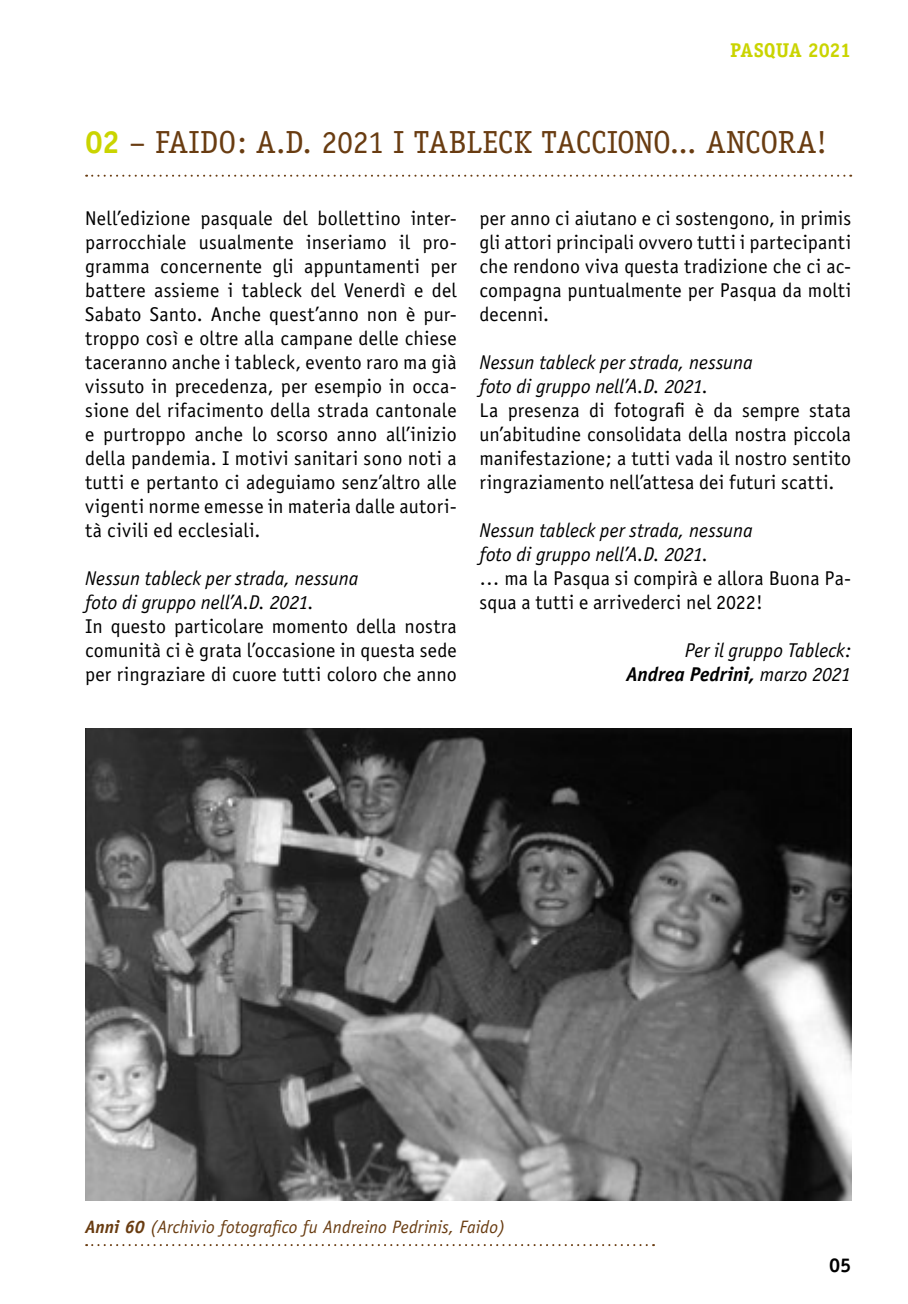
<style>
.page{position:relative;width:908px;height:1304px;background:#fff}
.page>*{position:absolute;margin:0;border:0;box-sizing:border-box;transform-origin:0 0}
.t1{font:32px "Officina Serif";letter-spacing:-.005em;color:#693c11}
.t2{font:20px/24px "Officina Sans";letter-spacing:.01em;color:#000;text-align:justify}
.t3{font:italic 20px/24px "Officina Sans";color:#000}
.t4{font:700 20px "Officina Serif";letter-spacing:-.01em;color:#cad400}
.t5{font:700 20px "Officina Serif";color:#000}
.t6{font:italic 18px "Officina Sans";letter-spacing:.005em;color:#693c11}
.s1{font-weight:700;color:#cad400}
.s2{font-weight:700}
</style>
<div class="page">
<svg style="left:86px;top:175px;width:764px;height:2px"></svg>
<img style="left:85px;top:729px;width:765px;height:471px">
<svg style="left:86px;top:1244px;width:567px;height:2px"></svg>
<p class="t4" style="left:730px;top:37px;width:122px">PASQUA 2021</p>
<h1 class="t1" style="left:85px;top:123px;width:743px"><span class="s1">02</span> – FAIDO: A.D. 2021 I TABLECK TACCIONO... ANCORA!</h1>
<p class="t2" style="left:85px;top:206px;width:373px">Nell’edizione pasquale del bollettino inter&shy;parrocchiale usualmente inseriamo il pro&shy;gramma concernente gli appuntamenti per battere assieme i tableck del Venerdì e del Sabato Santo. Anche quest’anno non è pur&shy;troppo così e oltre alla campane delle chiese taceranno anche i tableck, evento raro ma già vissuto in precedenza, per esempio in occa&shy;sione del rifacimento della strada cantonale e purtroppo anche lo scorso anno all’inizio della pandemia. I motivi sanitari sono noti a tutti e pertanto ci adeguiamo senz’altro alle vigenti norme emesse in materia dalle autori&shy;tà civili ed ecclesiali.</p>
<p class="t3" style="left:85px;top:566px;width:274px">Nessun tableck per strada, nessuna foto di gruppo nell’A.D. 2021.</p>
<p class="t2" style="left:85px;top:614px;width:373px">In questo particolare momento della nostra comunità ci è grata l’occasione in questa sede per ringraziare di cuore tutti coloro che anno</p>
<p class="t2" style="left:479px;top:206px;width:373px">per anno ci aiutano e ci sostengono, in primis gli attori principali ovvero tutti i partecipanti che rendono viva questa tradizione che ci ac&shy;compagna puntualmente per Pasqua da molti decenni.</p>
<p class="t3" style="left:479px;top:350px;width:274px">Nessun tableck per strada, nessuna foto di gruppo nell’A.D. 2021.</p>
<p class="t2" style="left:479px;top:398px;width:373px">La presenza di fotografi è da sempre stata un’abitudine consolidata della nostra piccola manifestazione; a tutti vada il nostro sentito ringraziamento nell’attesa dei futuri scatti.</p>
<p class="t3" style="left:479px;top:518px;width:274px">Nessun tableck per strada, nessuna foto di gruppo nell’A.D. 2021.</p>
<p class="t2" style="left:479px;top:566px;width:373px">… ma la Pasqua si compirà e allora Buona Pa&shy;squa a tutti e arrivederci nel 2022!</p>
<p class="t3" style="left:626px;top:638px;width:226px;text-align:right">Per il gruppo Tableck:<br><span class="s2">Andrea Pedrini,</span> marzo 2021</p>
<p class="t6" style="left:85px;top:1216px;width:421px"><span class="s2">Anni 60</span> (Archivio fotografico fu Andreino Pedrinis, Faido)</p>
<p class="t5" style="left:828px;top:1253px;width:24px">05</p>
</div>
